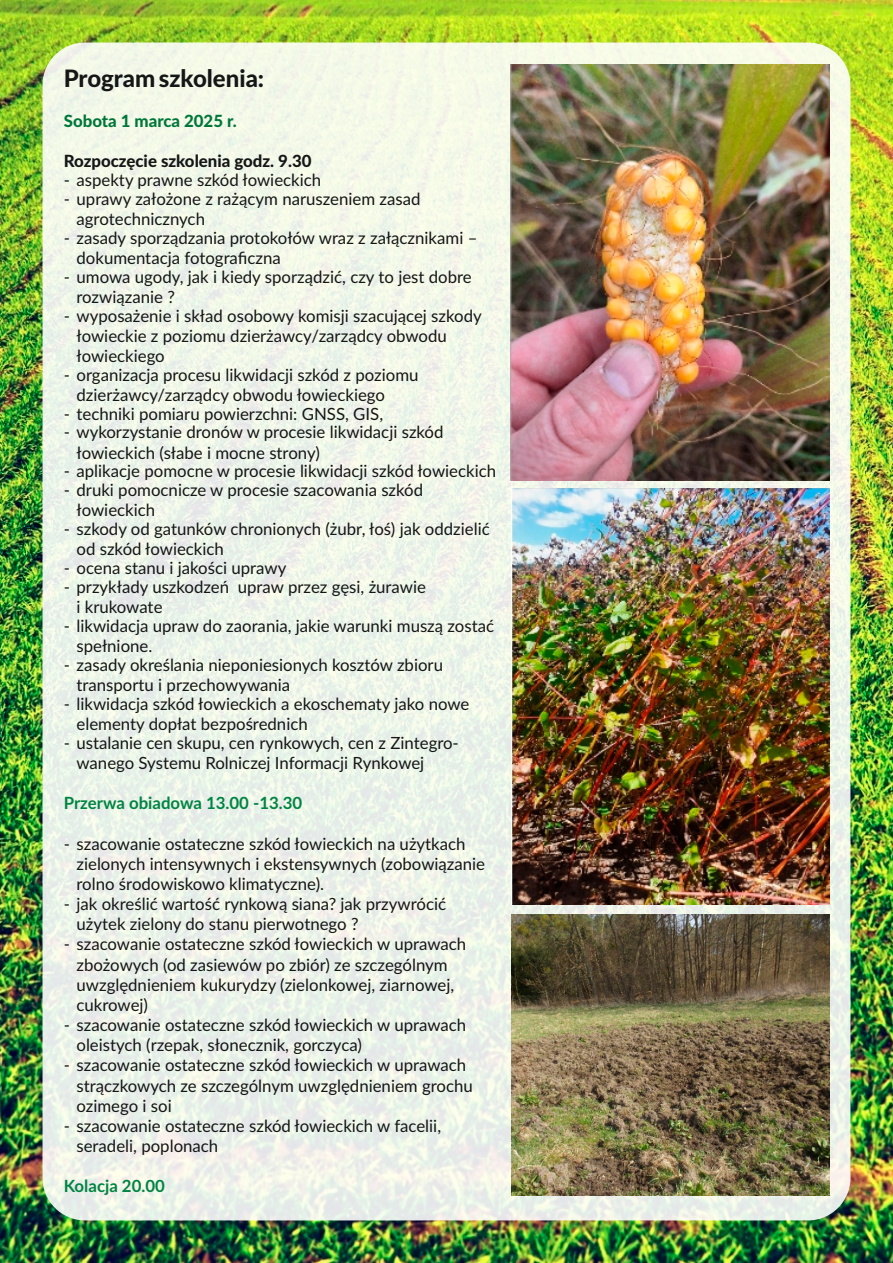
<style>
.page{position:relative;width:893px;height:1263px;background:#fff}
.page>*{position:absolute;margin:0;border:0;box-sizing:border-box;transform-origin:0 0}
.t1{font:800 24px "Lato";color:#151616}
.t2{font:16.8px/20.1px "Lato";color:#151616}
.t3{font:700 16.8px "Lato";color:#008441}
.t4{font:800 16.8px "Lato";color:#151616}
.t5{font:800 16.8px "Lato";color:#00773a}
</style>
<div class="page">
<img style="left:0;top:0;width:893px;height:1263px">
<div style="left:43px;top:43px;width:807px;height:1177px;background:#eff5e9;border-radius:43px"></div>
<img style="left:511px;top:915px;width:318px;height:280px">
<img style="left:511px;top:64px;width:318px;height:416px">
<img style="left:511px;top:488px;width:318px;height:416px">
<h1 class="t1" style="left:64px;top:68px;width:202px">Program szkolenia:</h1>
<p class="t5" style="left:64px;top:114px;width:174px">Sobota 1 marca 2025 r.</p>
<p class="t4" style="left:64px;top:154px;width:249px">Rozpoczęcie szkolenia godz. 9.30</p>
<p class="t2" style="left:64px;top:171px;width:259px">- aspekty prawne szkód łowieckich</p>
<p class="t2" style="left:77px;top:189px;width:345px;text-indent:-13px">- uprawy założone z rażącym naruszeniem zasad agrotechnicznych</p>
<p class="t2" style="left:77px;top:228px;width:402px;text-indent:-13px">- zasady sporządzania protokołów wraz z załącznikami – dokumentacja fotograficzna</p>
<p class="t2" style="left:77px;top:267px;width:397px;text-indent:-13px">- umowa ugody, jak i kiedy sporządzić, czy to jest dobre rozwiązanie ?</p>
<p class="t2" style="left:77px;top:306px;width:407px;text-indent:-13px">- wyposażenie i skład osobowy komisji szacującej szkody łowieckie z poziomu dzierżawcy/zarządcy obwodu łowieckiego</p>
<p class="t2" style="left:77px;top:365px;width:344px;text-indent:-13px">- organizacja procesu likwidacji szkód z poziomu dzierżawcy/zarządcy obwodu łowieckiego</p>
<p class="t2" style="left:64px;top:404px;width:321px">- techniki pomiaru powierzchni: GNSS, GIS,</p>
<p class="t2" style="left:77px;top:423px;width:369px;text-indent:-13px">- wykorzystanie dronów w procesie likwidacji szkód łowieckich (słabe i mocne strony)</p>
<p class="t2" style="left:64px;top:462px;width:434px">- aplikacje pomocne w procesie likwidacji szkód łowieckich</p>
<p class="t2" style="left:77px;top:481px;width:348px;text-indent:-13px">- druki pomocnicze w procesie szacowania szkód łowieckich</p>
<p class="t2" style="left:77px;top:520px;width:415px;text-indent:-13px">- szkody od gatunków chronionych (żubr, łoś) jak oddzielić od szkód łowieckich</p>
<p class="t2" style="left:64px;top:559px;width:224px">- ocena stanu i jakości uprawy</p>
<p class="t2" style="left:77px;top:578px;width:351px;text-indent:-13px">- przykłady uszkodzeń upraw przez gęsi, żurawie i krukowate</p>
<p class="t2" style="left:77px;top:617px;width:419px;text-indent:-13px">- likwidacja upraw do zaorania, jakie warunki muszą zostać spełnione.</p>
<p class="t2" style="left:77px;top:656px;width:368px;text-indent:-13px">- zasady określania nieponiesionych kosztów zbioru transportu i przechowywania</p>
<p class="t2" style="left:77px;top:695px;width:394px;text-indent:-13px">- likwidacja szkód łowieckich a ekoschematy jako nowe elementy dopłat bezpośrednich</p>
<p class="t2" style="left:77px;top:734px;width:384px;text-indent:-13px">- ustalanie cen skupu, cen rynkowych, cen z Zintegro&shy;wanego Systemu Rolniczej Informacji Rynkowej</p>
<p class="t3" style="left:64px;top:796px;width:240px">Przerwa obiadowa 13.00 -13.30</p>
<p class="t2" style="left:76px;top:834px;width:410px;text-indent:-13px">- szacowanie ostateczne szkód łowieckich na użytkach zielonych intensywnych i ekstensywnych (zobowiązanie rolno środowiskowo klimatyczne).</p>
<p class="t2" style="left:76px;top:895px;width:371px;text-indent:-13px">- jak określić wartość rynkową siana? jak przywrócić użytek zielony do stanu pierwotnego ?</p>
<p class="t2" style="left:76px;top:935px;width:391px;text-indent:-13px">- szacowanie ostateczne szkód łowieckich w uprawach zbożowych (od zasiewów po zbiór) ze szczególnym uwzględnieniem kukurydzy (zielonkowej, ziarnowej, cukrowej)</p>
<p class="t2" style="left:76px;top:1016px;width:391px;text-indent:-13px">- szacowanie ostateczne szkód łowieckich w uprawach oleistych (rzepak, słonecznik, gorczyca)</p>
<p class="t2" style="left:76px;top:1056px;width:398px;text-indent:-13px">- szacowanie ostateczne szkód łowieckich w uprawach strączkowych ze szczególnym uwzględnieniem grochu ozimego i soi</p>
<p class="t2" style="left:76px;top:1117px;width:366px;text-indent:-13px">- szacowanie ostateczne szkód łowieckich w facelii, seradeli, poplonach</p>
<p class="t3" style="left:64px;top:1179px;width:103px">Kolacja 20.00</p>
</div>
